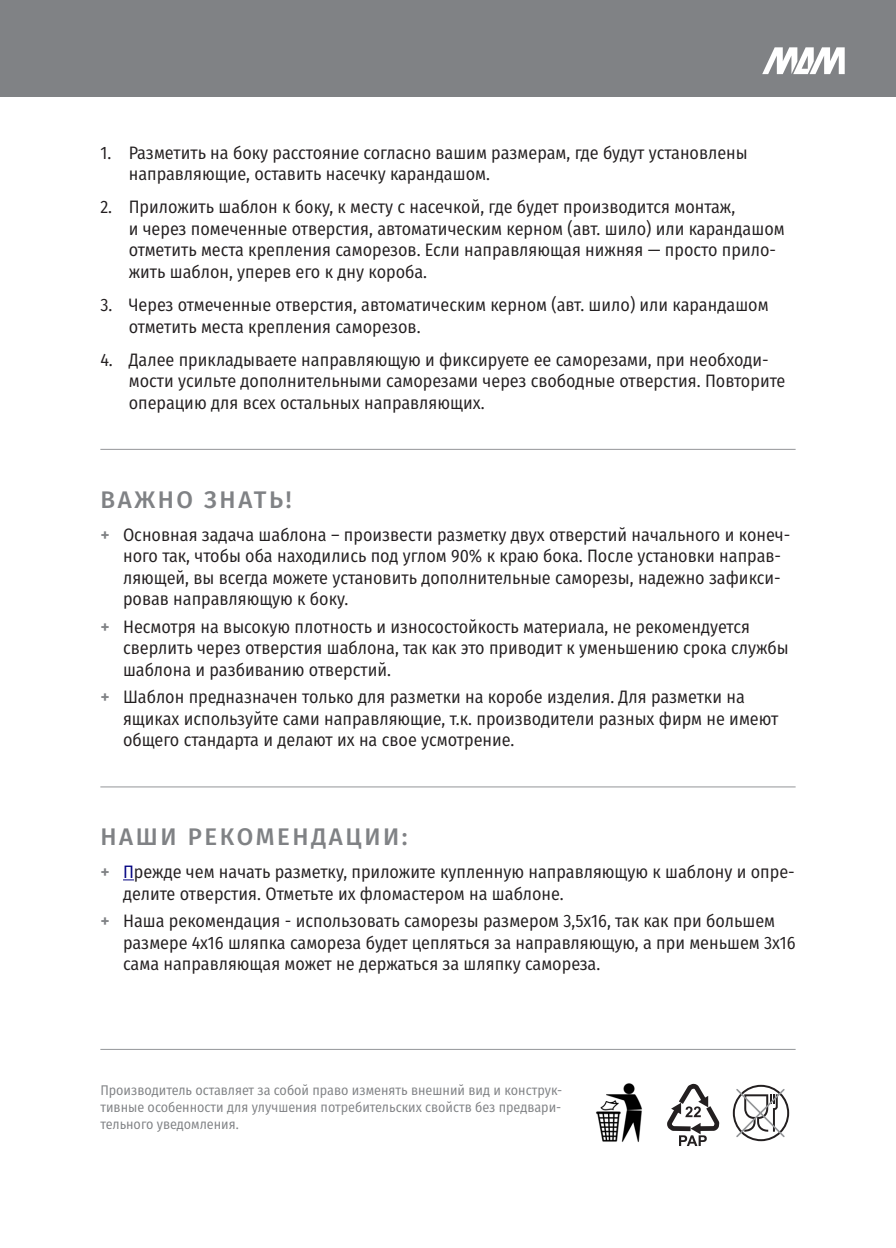
<style>
.page{position:relative;width:896px;height:1248px;background:#fff}
.page>*{position:absolute;margin:0;border:0;box-sizing:border-box;transform-origin:0 0}
.t1{font:500 24px "Fira Sans";letter-spacing:.11em;color:#808285}
.t2{font:18px/21.6px "Fira Sans Condensed";color:#231f20}
.t3{font:14px/16.8px "Fira Sans Condensed";color:#808285;text-align:justify}
.s1{font-family:"Fira Sans";font-weight:500;color:#808285}
.s2{color:#000080}
</style>
<div class="page">
<div style="left:0;top:0;width:896px;height:96px;background:#808285"></div>
<svg style="left:762px;top:47px;width:82px;height:27px"></svg>
<hr style="left:100px;top:449px;width:695px;height:1px;background:#939598">
<hr style="left:100px;top:786px;width:695px;height:1px;background:#939598">
<hr style="left:100px;top:1048px;width:695px;height:1px;background:#939598">
<svg style="left:667px;top:1084px;width:52px;height:61px"></svg>
<img style="left:596px;top:1083px;width:46px;height:59px">
<svg style="left:733px;top:1084px;width:56px;height:57px"></svg>
<p class="t2" style="left:129px;top:141px;width:620px;text-indent:-28px">1. Разметить на боку расстояние согласно вашим размерам, где будут установлены направляющие, оставить насечку карандашом.</p>
<p class="t2" style="left:129px;top:196px;width:657px;text-indent:-28px">2. Приложить шаблон к боку, к месту с насечкой, где будет производится монтаж,<br>и через помеченные отверстия, автоматическим керном (авт. шило) или карандашом отметить места крепления саморезов. Если направляющая нижняя — просто прило&shy;жить шаблон, уперев его к дну короба.</p>
<p class="t2" style="left:129px;top:293px;width:641px;text-indent:-28px">3. Через отмеченные отверстия, автоматическим керном (авт. шило) или карандашом отметить места крепления саморезов.</p>
<p class="t2" style="left:129px;top:348px;width:658px;text-indent:-28px">4. Далее прикладываете направляющую и фиксируете ее саморезами, при необходи&shy;мости усильте дополнительными саморезами через свободные отверстия. Повторите операцию для всех остальных направляющих.</p>
<h1 class="t1" style="left:100px;top:480px;width:193px">ВАЖНО ЗНАТЬ!</h1>
<p class="t2" style="left:123px;top:523px;width:669px;text-indent:-23px"><span class="s1">+</span> Основная задача шаблона – произвести разметку двух отверстий начального и конеч&shy;ного так, чтобы оба находились под углом 90% к краю бока. После установки направ&shy;ляющей, вы всегда можете установить дополнительные саморезы, надежно зафикси&shy;ровав направляющую к боку.</p>
<p class="t2" style="left:123px;top:615px;width:667px;text-indent:-23px"><span class="s1">+</span> Несмотря на высокую плотность и износостойкость материала, не рекомендуется сверлить через отверстия шаблона, так как это приводит к уменьшению срока службы шаблона и разбиванию отверстий.</p>
<p class="t2" style="left:123px;top:685px;width:657px;text-indent:-23px"><span class="s1">+</span> Шаблон предназначен только для разметки на коробе изделия. Для разметки на ящиках используйте сами направляющие, т.к. производители разных фирм не имеют общего стандарта и делают их на свое усмотрение.</p>
<h1 class="t1" style="left:100px;top:817px;width:309px">НАШИ РЕКОМЕНДАЦИИ:</h1>
<p class="t2" style="left:123px;top:860px;width:673px;text-indent:-23px"><span class="s1">+</span> <span class="s2">П</span>режде чем начать разметку, приложите купленную направляющую к шаблону и опре&shy;делите отверстия. Отметьте их фломастером на шаблоне.</p>
<p class="t2" style="left:123px;top:909px;width:674px;text-indent:-23px"><span class="s1">+</span> Наша рекомендация - использовать саморезы размером 3,5х16, так как при большем размере 4х16 шляпка самореза будет цепляться за направляющую, а при меньшем 3х16 сама направляющая может не держаться за шляпку самореза.</p>
<p class="t3" style="left:100px;top:1081px;width:463px">Производитель оставляет за собой право изменять внешний вид и конструк&shy;тивные особенности для улучшения потребительских свойств без предвари&shy;тельного уведомления.</p>
</div>
